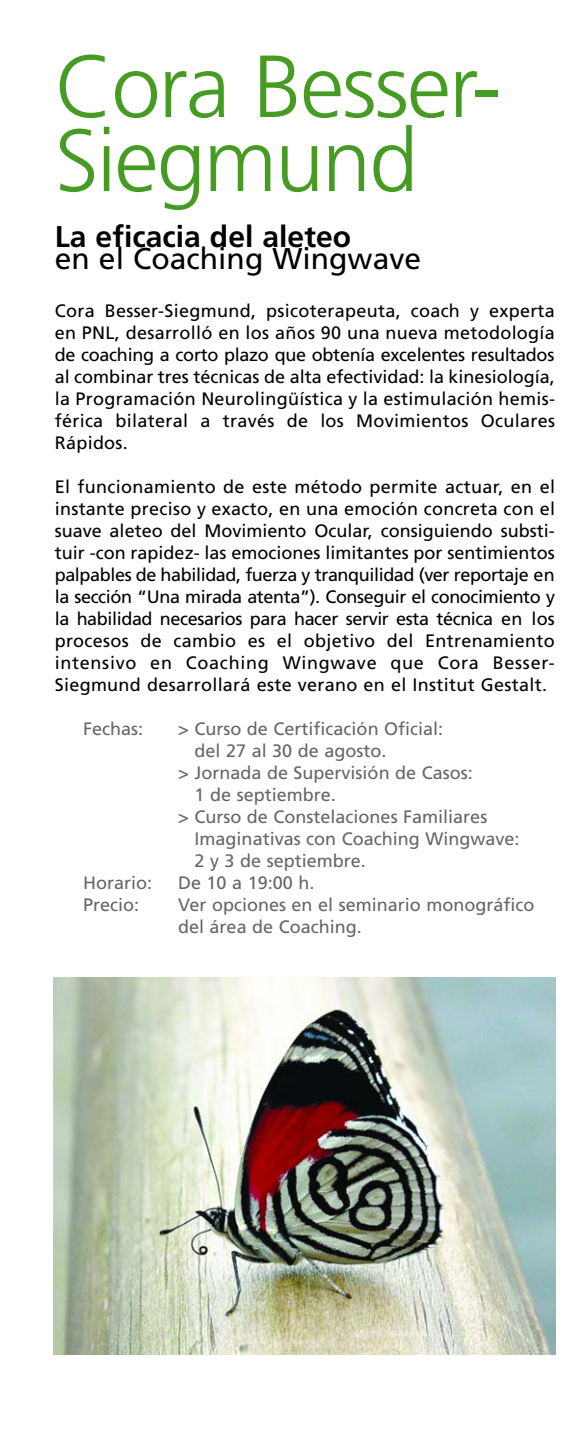
<style>
.page{position:relative;width:579px;height:1446px;background:#fff}
.page>*{position:absolute;margin:0;border:0;box-sizing:border-box;transform-origin:0 0}
.t1{font:300 88px/74px "Frutiger";letter-spacing:-.02em;color:#469c23}
.t2{font:30px "Frutiger";color:#000}
.t3{font:700 30px "Frutiger";color:#000}
.t4{font:18px/22px "Frutiger";letter-spacing:.015em;color:#000;text-align:justify}
.t5{font:18px/22px "Frutiger";color:#666}
</style>
<div class="page">
<img style="left:53px;top:977px;width:502px;height:377px">
<h1 class="t1" style="left:55px;top:56px;width:447px">Cora Besser-<br>Siegmund</h1>
<h2 class="t3" style="left:55px;top:224px;width:297px">La eficacia del aleteo</h2>
<h2 class="t2" style="left:55px;top:246px;width:367px">en el Coaching Wingwave</h2>
<p class="t4" style="left:55px;top:301px;width:501px">Cora Besser-Siegmund, psicoterapeuta, coach y experta en PNL, desarrolló en los años 90 una nueva metodología de coaching a corto plazo que obtenía excelentes resultados al combinar tres técnicas de alta efectividad: la kinesiología, la Programación Neurolingüística y la estimulación hemis&shy;férica bilateral a través de los Movimientos Oculares Rápidos.</p>
<p class="t4" style="left:55px;top:477px;width:501px">El funcionamiento de este método permite actuar, en el instante preciso y exacto, en una emoción concreta con el suave aleteo del Movimiento Ocular, consiguiendo substi&shy;tuir -con rapidez- las emociones limitantes por sentimientos palpables de habilidad, fuerza y tranquilidad (ver reportaje en la sección “Una mirada atenta”). Conseguir el conocimiento y la habilidad necesarios para hacer servir esta técnica en los procesos de cambio es el objetivo del Entrenamiento intensivo en Coaching Wingwave que Cora Besser-Siegmund desarrollará este verano en el Institut Gestalt.</p>
<p class="t5" style="left:83px;top:719px;width:62px">Fechas:</p>
<p class="t5" style="left:178px;top:719px;width:266px">&gt; Curso de Certificación Oficial:</p>
<p class="t5" style="left:194px;top:741px;width:193px">del 27 al 30 de agosto.</p>
<p class="t5" style="left:178px;top:763px;width:296px">&gt; Jornada de Supervisión de Casos:</p>
<p class="t5" style="left:194px;top:785px;width:143px">1 de septiembre.</p>
<p class="t5" style="left:178px;top:807px;width:310px">&gt; Curso de Constelaciones Familiares</p>
<p class="t5" style="left:194px;top:829px;width:326px">Imaginativas con Coaching Wingwave:</p>
<p class="t5" style="left:194px;top:851px;width:173px">2 y 3 de septiembre.</p>
<p class="t5" style="left:83px;top:873px;width:71px">Horario:</p>
<p class="t5" style="left:178px;top:873px;width:138px">De 10 a 19:00 h.</p>
<p class="t5" style="left:83px;top:895px;width:58px">Precio:</p>
<p class="t5" style="left:178px;top:895px;width:357px">Ver opciones en el seminario monográfico del área de Coaching.</p>
</div>
